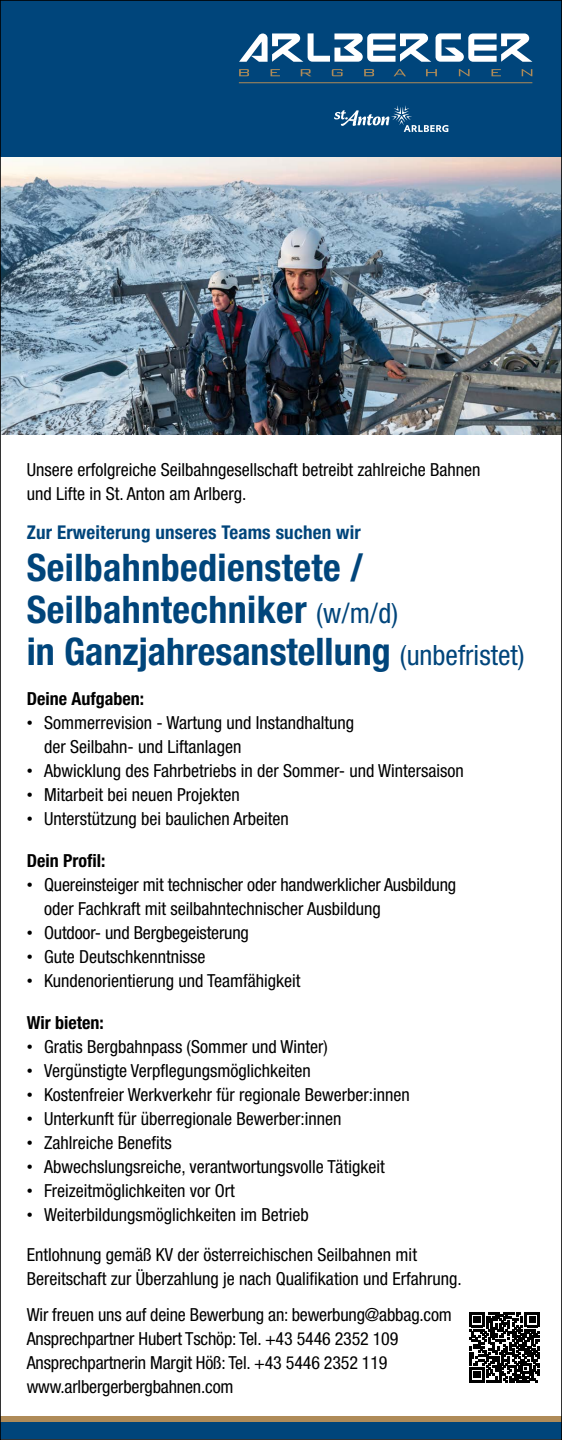
<style>
.page{position:relative;width:562px;height:1440px;background:#fff}
.page>*{position:absolute;margin:0;border:0;box-sizing:border-box;transform-origin:0 0}
.t1{font:700 condensed 38px/42px "Helvetica Neue LT Std";letter-spacing:.01em;color:#00457b}
.t2{font:700 condensed 19px "Helvetica Neue LT Std";letter-spacing:.01em;color:#00457b}
.t3{font:condensed 18px/24px "Helvetica Neue LT Std";color:#000}
.t4{font:700 condensed 18px "Helvetica Neue LT Std";color:#000}
.s1{font-weight:400;font-size:28px}
.s2{font-size:12px}
</style>
<div class="page">
<img style="left:2px;top:157px;width:557px;height:278px">
<div style="left:0;top:0;width:561px;height:157px;background:#00457b"></div>
<hr style="left:239px;top:82px;width:293px;height:1px;background:#af8b58">
<svg style="left:334px;top:105px;width:114px;height:27px"></svg>
<svg style="left:239px;top:33px;width:293px;height:29px"></svg>
<svg style="left:239px;top:69px;width:10px;height:7px"></svg>
<svg style="left:270px;top:69px;width:10px;height:7px"></svg>
<svg style="left:300px;top:69px;width:11px;height:7px"></svg>
<svg style="left:331px;top:69px;width:11px;height:7px"></svg>
<svg style="left:364px;top:69px;width:10px;height:7px"></svg>
<svg style="left:394px;top:69px;width:11px;height:7px"></svg>
<svg style="left:426px;top:69px;width:10px;height:7px"></svg>
<svg style="left:458px;top:69px;width:11px;height:7px"></svg>
<svg style="left:491px;top:69px;width:9px;height:7px"></svg>
<svg style="left:521px;top:69px;width:11px;height:7px"></svg>
<div style="left:0;top:1421px;width:561px;height:18px;background:#00457b"></div>
<div style="left:0;top:1417px;width:561px;height:5px;background:#af8b58"></div>
<svg style="left:469px;top:1312px;width:70px;height:70px"></svg>
<p class="t3" style="left:27px;top:457px;width:455px">Unsere erfolgreiche Seilbahngesellschaft betreibt zahlreiche Bahnen und Lifte in St. Anton am Arlberg.</p>
<p class="t2" style="left:27px;top:521px;width:335px">Zur Erweiterung unseres Teams suchen wir</p>
<h1 class="t1" style="left:27px;top:546px;width:499px">Seilbahnbedienstete /<br>Seilbahntechniker <span class="s1">(w/m/d)<br></span>in Ganzjahresanstellung <span class="s1">(unbefristet)</span></h1>
<p class="t4" style="left:27px;top:688px;width:119px">Deine Aufgaben:</p>
<p class="t3" style="left:44px;top:710px;width:311px;text-indent:-17px"><span class="s2">•</span> Sommerrevision - Wartung und Instandhaltung der Seilbahn- und Liftanlagen</p>
<p class="t3" style="left:27px;top:758px;width:438px"><span class="s2">•</span> Abwicklung des Fahrbetriebs in der Sommer- und Wintersaison</p>
<p class="t3" style="left:27px;top:782px;width:214px"><span class="s2">•</span> Mitarbeit bei neuen Projekten</p>
<p class="t3" style="left:27px;top:806px;width:263px"><span class="s2">•</span> Unterstützung bei baulichen Arbeiten</p>
<p class="t4" style="left:27px;top:850px;width:80px">Dein Profil:</p>
<p class="t3" style="left:44px;top:872px;width:413px;text-indent:-17px"><span class="s2">•</span> Quereinsteiger mit technischer oder handwerklicher Ausbildung oder Fachkraft mit seilbahntechnischer Ausbildung</p>
<p class="t3" style="left:27px;top:920px;width:223px"><span class="s2">•</span> Outdoor- und Bergbegeisterung</p>
<p class="t3" style="left:27px;top:944px;width:180px"><span class="s2">•</span> Gute Deutschkenntnisse</p>
<p class="t3" style="left:27px;top:968px;width:275px"><span class="s2">•</span> Kundenorientierung und Teamfähigkeit</p>
<p class="t4" style="left:27px;top:1012px;width:78px">Wir bieten:</p>
<p class="t3" style="left:27px;top:1034px;width:302px"><span class="s2">•</span> Gratis Bergbahnpass (Sommer und Winter)</p>
<p class="t3" style="left:27px;top:1058px;width:285px"><span class="s2">•</span> Vergünstigte Verpflegungsmöglichkeiten</p>
<p class="t3" style="left:27px;top:1082px;width:384px"><span class="s2">•</span> Kostenfreier Werkverkehr für regionale Bewerber:innen</p>
<p class="t3" style="left:27px;top:1106px;width:316px"><span class="s2">•</span> Unterkunft für überregionale Bewerber:innen</p>
<p class="t3" style="left:27px;top:1130px;width:146px"><span class="s2">•</span> Zahlreiche Benefits</p>
<p class="t3" style="left:27px;top:1154px;width:359px"><span class="s2">•</span> Abwechslungsreiche, verantwortungsvolle Tätigkeit</p>
<p class="t3" style="left:27px;top:1178px;width:209px"><span class="s2">•</span> Freizeitmöglichkeiten vor Ort</p>
<p class="t3" style="left:27px;top:1202px;width:283px"><span class="s2">•</span> Weiterbildungsmöglichkeiten im Betrieb</p>
<p class="t3" style="left:27px;top:1242px;width:436px">Entlohnung gemäß KV der österreichischen Seilbahnen mit<br>Bereitschaft zur Überzahlung je nach Qualifikation und Erfahrung.</p>
<p class="t3" style="left:27px;top:1302px;width:426px">Wir freuen uns auf deine Bewerbung an: bewerbung@abbag.com Ansprechpartner Hubert Tschöp: Tel. +43 5446 2352 109<br>Ansprechpartnerin Margit Höß: Tel. +43 5446 2352 119 www.arlbergerbergbahnen.com</p>
</div>
